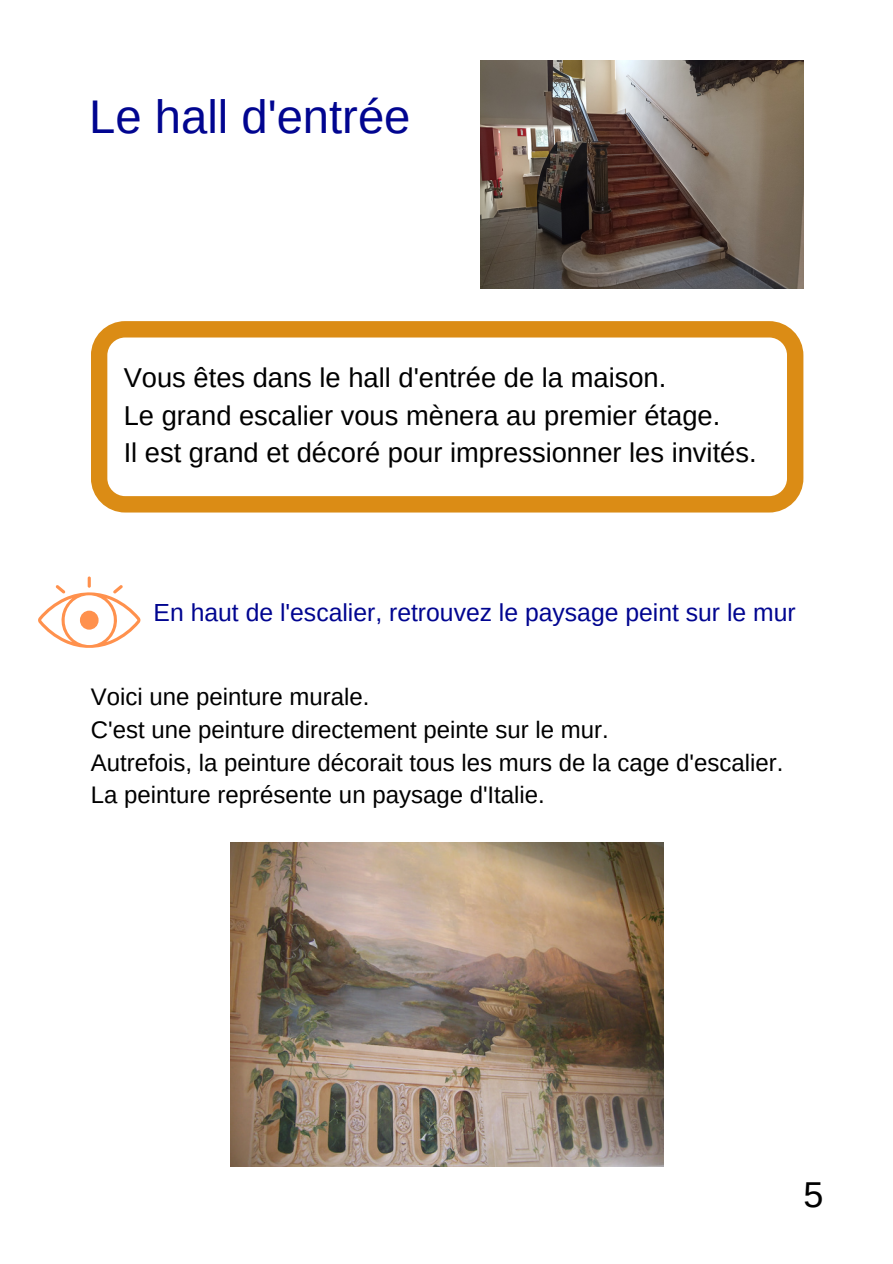
<style>
.page{position:relative;width:893px;height:1264px;background:#fff}
.page>*{position:absolute;margin:0;border:0;box-sizing:border-box;transform-origin:0 0}
.t1{font:47.25px "Arimo";color:#010590}
.t2{font:36px "Arimo";color:#000}
.t3{font:27.3px "Arimo";color:#000}
.t4{font:24.75px "Arimo";color:#010590}
.t5{font:24px "Arimo";color:#000}
</style>
<div class="page">
<svg style="left:91px;top:321px;width:712px;height:191px"></svg>
<svg style="left:38px;top:576px;width:102px;height:72px"></svg>
<img style="left:231px;top:842px;width:433px;height:324px">
<img style="left:480px;top:60px;width:323px;height:228px">
<p class="t1" style="left:89px;top:90px;width:323px">Le hall d'entrée</p>
<p class="t3" style="left:124px;top:362px;width:544px">Vous êtes dans le hall d'entrée de la maison.</p>
<p class="t3" style="left:124px;top:400px;width:598px">Le grand escalier vous mènera au premier étage.</p>
<p class="t3" style="left:124px;top:437px;width:634px">Il est grand et décoré pour impressionner les invités.</p>
<p class="t4" style="left:154px;top:598px;width:643px">En haut de l'escalier, retrouvez le paysage peint sur le mur</p>
<p class="t5" style="left:91px;top:683px;width:280px">Voici une peinture murale.</p>
<p class="t5" style="left:91px;top:716px;width:519px">C'est une peinture directement peinte sur le mur.</p>
<p class="t5" style="left:91px;top:749px;width:694px">Autrefois, la peinture décorait tous les murs de la cage d'escalier.</p>
<p class="t5" style="left:91px;top:781px;width:455px">La peinture représente un paysage d'Italie.</p>
<p class="t2" style="left:803px;top:1173px;width:21px">5</p>
</div>
